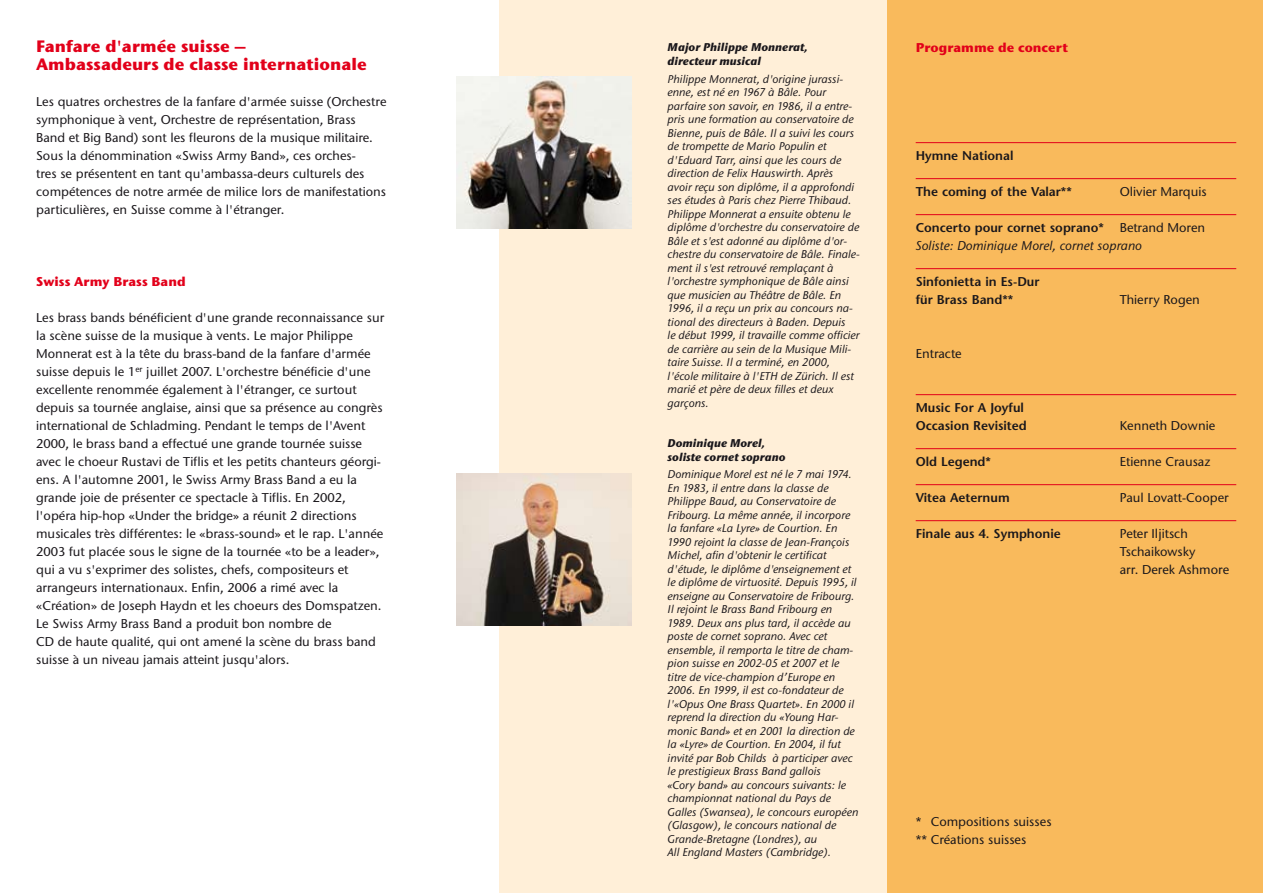
<style>
.page{position:relative;width:1263px;height:893px;background:#fff}
.page>*{position:absolute;margin:0;border:0;box-sizing:border-box;transform-origin:0 0}
.t1{font:700 16.5px/18px "ITC Stone Sans";color:#e2001a}
.t2{font:500 12.75px/18px "ITC Stone Sans";color:#1a171b}
.t3{font:600 12.75px/18px "Stone Sans";color:#1a171b}
.t4{font:700 12.75px "ITC Stone Sans";color:#e2001a}
.t5{font:italic 500 12.75px "ITC Stone Sans";color:#1a171b}
.t6{font:italic 500 11.25px/13.5px "ITC Stone Sans";color:#1a171b}
.t7{font:italic 700 11.25px/13.5px "ITC Stone Sans";color:#1a171b}
.s1{font-family:"ITC Stone Sans";font-weight:500}
</style>
<div class="page">
<div style="left:499px;top:0;width:764px;height:893px;background:#ffefd8"></div>
<div style="left:887px;top:0;width:376px;height:893px;background:#f9ba5c"></div>
<hr style="left:916px;top:142px;width:320px;height:1px;background:#e2001a">
<hr style="left:916px;top:178px;width:320px;height:1px;background:#e2001a">
<hr style="left:916px;top:214px;width:320px;height:1px;background:#e2001a">
<hr style="left:916px;top:268px;width:320px;height:1px;background:#e2001a">
<hr style="left:916px;top:394px;width:320px;height:1px;background:#e2001a">
<hr style="left:916px;top:448px;width:320px;height:1px;background:#e2001a">
<hr style="left:916px;top:484px;width:320px;height:1px;background:#e2001a">
<hr style="left:916px;top:520px;width:320px;height:1px;background:#e2001a">
<img style="left:456px;top:77px;width:175px;height:152px">
<img style="left:456px;top:473px;width:175px;height:152px">
<h1 class="t1" style="left:36px;top:37px;width:332px">Fanfare d'armée suisse –<br>Ambassadeurs de classe internationale</h1>
<p class="t2" style="left:36px;top:93px;width:352px">Les quatres orchestres de la fanfare d'armée suisse (Orchestre symphonique à vent, Orchestre de représentation, Brass Band et Big Band) sont les fleurons de la musique militaire.<br>Sous la dénommination «Swiss Army Band», ces orches-<br>tres se présentent en tant qu'ambassa-deurs culturels des compétences de notre armée de milice lors de manifestations particulières, en Suisse comme à l'étranger.</p>
<p class="t4" style="left:36px;top:273px;width:151px">Swiss Army Brass Band</p>
<p class="t2" style="left:36px;top:309px;width:350px">Les brass bands bénéficient d'une grande reconnaissance sur la scène suisse de la musique à vents. Le major Philippe Monnerat est à la tête du brass-band de la fanfare d'armée suisse depuis le 1<sup>er</sup> juillet 2007. L'orchestre bénéficie d'une excellente renommée également à l'étranger, ce surtout depuis sa tournée anglaise, ainsi que sa présence au congrès international de Schladming. Pendant le temps de l'Avent 2000, le brass band a effectué une grande tournée suisse avec le choeur Rustavi de Tiflis et les petits chanteurs géorgi&shy;ens. A l'automne 2001, le Swiss Army Brass Band a eu la grande joie de présenter ce spectacle à Tiflis. En 2002, l'opéra hip-hop «Under the bridge» a réunit 2 directions musicales très différentes: le «brass-sound» et le rap. L'année 2003 fut placée sous le signe de la tournée «to be a leader», qui a vu s'exprimer des solistes, chefs, compositeurs et arrangeurs internationaux. Enfin, 2006 a rimé avec la «Création» de Joseph Haydn et les choeurs des Domspatzen.<br>Le Swiss Army Brass Band a produit bon nombre de<br>CD de haute qualité, qui ont amené la scène du brass band suisse à un niveau jamais atteint jusqu'alors.</p>
<p class="t7" style="left:668px;top:41px;width:142px">Major Philippe Monnerat, directeur musical</p>
<p class="t6" style="left:668px;top:72px;width:194px">Philippe Monnerat, d'origine jurassi&shy;enne, est né en 1967 à Bâle. Pour parfaire son savoir, en 1986, il a entre&shy;pris une formation au conservatoire de Bienne, puis de Bâle. Il a suivi les cours de trompette de Mario Populin et d'Eduard Tarr, ainsi que les cours de direction de Felix Hauswirth. Après avoir reçu son diplôme, il a approfondi ses études à Paris chez Pierre Thibaud.<br>Philippe Monnerat a ensuite obtenu le diplôme d'orchestre du conservatoire de Bâle et s'est adonné au diplôme d'or&shy;chestre du conservatoire de Bâle. Finale&shy;ment il s'est retrouvé remplaçant à l'orchestre symphonique de Bâle ainsi que musicien au Théâtre de Bâle. En 1996, il a reçu un prix au concours na&shy;tional des directeurs à Baden. Depuis<br>le début 1999, il travaille comme officier de carrière au sein de la Musique Mili&shy;taire Suisse. Il a terminé, en 2000, l'école militaire à l'ETH de Zürich. Il est marié et père de deux filles et deux garçons.</p>
<p class="t7" style="left:668px;top:436px;width:119px">Dominique Morel, soliste cornet soprano</p>
<p class="t6" style="left:668px;top:468px;width:192px">Dominique Morel est né le 7 mai 1974.<br>En 1983, il entre dans la classe de Philippe Baud, au Conservatoire de Fribourg. La même année, il incorpore la fanfare «La Lyre» de Courtion. En 1990 rejoint la classe de Jean-François Michel, afin d'obtenir le certificat d'étude, le diplôme d'enseignement et le diplôme de virtuosité. Depuis 1995, il enseigne au Conservatoire de Fribourg.<br>Il rejoint le Brass Band Fribourg en 1989. Deux ans plus tard, il accède au poste de cornet soprano. Avec cet ensemble, il remporta le titre de cham&shy;pion suisse en 2002-05 et 2007 et le titre de vice-champion d’Europe en 2006. En 1999, il est co-fondateur de l'«Opus One Brass Quartet». En 2000 il reprend la direction du «Young Har&shy;monic Band» et en 2001 la direction de la «Lyre» de Courtion. En 2004, il fut invité par Bob Childs à participer avec le prestigieux Brass Band gallois<br>«Cory band» au concours suivants: le championnat national du Pays de Galles (Swansea), le concours européen (Glasgow), le concours national de Grande-Bretagne (Londres), au<br>All England Masters (Cambridge).</p>
<p class="t4" style="left:916px;top:39px;width:154px">Programme de concert</p>
<p class="t3" style="left:916px;top:147px;width:99px">Hymne National</p>
<p class="t3" style="left:916px;top:183px;width:158px">The coming of the Valar**</p>
<p class="t2" style="left:1120px;top:183px;width:89px">Olivier Marquis</p>
<p class="t3" style="left:916px;top:219px;width:291px">Concerto pour cornet soprano* <span class="s1">Betrand Moren</span></p>
<p class="t5" style="left:916px;top:238px;width:228px">Soliste: Dominique Morel, cornet soprano</p>
<p class="t3" style="left:916px;top:273px;width:125px">Sinfonietta in Es-Dur für Brass Band**</p>
<p class="t2" style="left:1120px;top:291px;width:82px">Thierry Rogen</p>
<p class="t2" style="left:916px;top:345px;width:47px">Entracte</p>
<p class="t3" style="left:916px;top:399px;width:113px">Music For A Joyful<br>Occasion Revisited</p>
<p class="t2" style="left:1120px;top:417px;width:97px">Kenneth Downie</p>
<p class="t3" style="left:916px;top:453px;width:77px">Old Legend*</p>
<p class="t2" style="left:1120px;top:453px;width:92px">Etienne Crausaz</p>
<p class="t3" style="left:916px;top:489px;width:95px">Vitea Aeternum</p>
<p class="t2" style="left:1120px;top:489px;width:110px">Paul Lovatt-Cooper</p>
<p class="t3" style="left:916px;top:525px;width:147px">Finale aus 4. Symphonie</p>
<p class="t2" style="left:1120px;top:525px;width:111px">Peter Iljitsch<br>Tschaikowsky<br>arr. Derek Ashmore</p>
<p class="t2" style="left:916px;top:813px;width:137px">* Compositions suisses ** Créations suisses</p>
</div>
